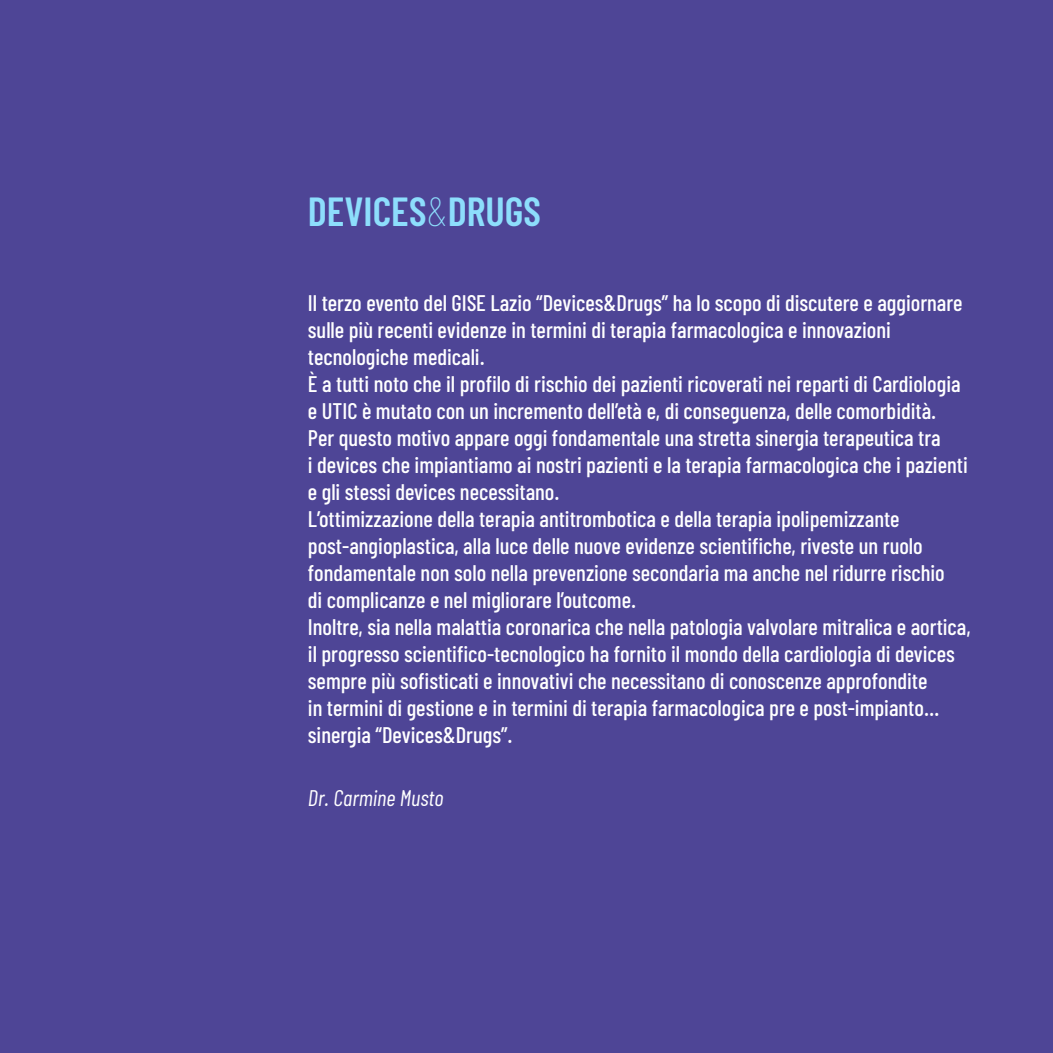
<style>
.page{position:relative;width:1053px;height:1053px;background:#fff}
.page>*{position:absolute;margin:0;border:0;box-sizing:border-box;transform-origin:0 0}
.t1{font:600 40.5px "Ashley";color:#8ddefc}
.t2{font:500 22.5px/27px "Ashley";color:#fff}
.t3{font:italic 22.5px "Ashley";color:#fff}
.s1{font-weight:100}
</style>
<div class="page">
<div style="left:0;top:0;width:1052px;height:1052px;background:#4e4596"></div>
<h1 class="t1" style="left:308px;top:186px;width:234px">DEVICES<span class="s1">&amp;</span>DRUGS</h1>
<p class="t2" style="left:308px;top:289px;width:664px">Il terzo evento del GISE Lazio “Devices&amp;Drugs” ha lo scopo di discutere e aggiornare sulle più recenti evidenze in termini di terapia farmacologica e innovazioni tecnologiche medicali.<br>È a tutti noto che il profilo di rischio dei pazienti ricoverati nei reparti di Cardiologia e UTIC è mutato con un incremento dell’età e, di conseguenza, delle comorbidità.<br>Per questo motivo appare oggi fondamentale una stretta sinergia terapeutica tra<br>i devices che impiantiamo ai nostri pazienti e la terapia farmacologica che i pazienti e gli stessi devices necessitano.<br>L’ottimizzazione della terapia antitrombotica e della terapia ipolipemizzante post-angioplastica, alla luce delle nuove evidenze scientifiche, riveste un ruolo fondamentale non solo nella prevenzione secondaria ma anche nel ridurre rischio<br>di complicanze e nel migliorare l’outcome.<br>Inoltre, sia nella malattia coronarica che nella patologia valvolare mitralica e aortica, il progresso scientifico-tecnologico ha fornito il mondo della cardiologia di devices sempre più sofisticati e innovativi che necessitano di conoscenze approfondite<br>in termini di gestione e in termini di terapia farmacologica pre e post-impianto… sinergia “Devices&amp;Drugs”.</p>
<p class="t3" style="left:308px;top:783px;width:137px">Dr. Carmine Musto</p>
</div>
